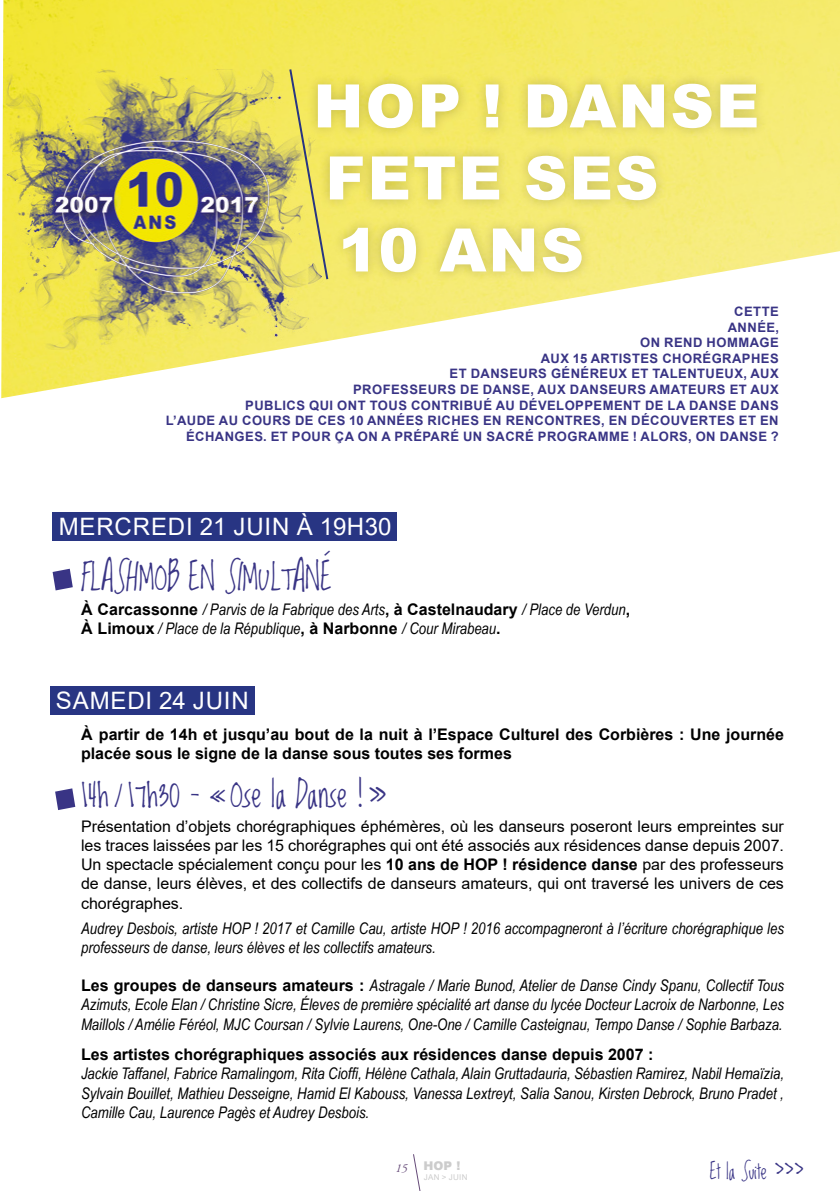
<style>
.page{position:relative;width:840px;height:1191px;background:#fff}
.page>*{position:absolute;margin:0;border:0;box-sizing:border-box;transform-origin:0 0}
.t1{font:900 60px/72px "Arial";letter-spacing:.035em;color:#fff}
.t2{font:30px "Lovedbythe King";color:#393485}
.t3{font:24px "Arial";letter-spacing:.035em;color:#fff}
.t4{font:18px "Lovedbythe King";color:#393485}
.t5{font:italic 16px/19.2px "Arial Narrow";color:#000}
.t6{font:16px/19.2px "Arial";color:#000;text-align:justify}
.t7{font:700 16px/19.2px "Arial";color:#000}
.t8{font:700 13px/15.6px "Arial";letter-spacing:.035em;color:#393485}
.t9{font:900 12px "Arial";color:#ccc}
.t10{font:italic 12px "Adobe Garamond Pro";color:#654a78}
.t11{font:8px "Arial";letter-spacing:.035em;color:#ccc}
.s1{font-family:"Arial";font-weight:700;font-style:normal}
.s2{font-weight:700}
.s3{font-size:24.8px}
</style>
<div class="page">
<img style="left:1px;top:0;width:838px;height:398px">
<div style="left:305px;top:71px;width:463px;height:213px;background:#000;opacity:.19"></div>
<svg style="left:53px;top:569px;width:20px;height:21px"></svg>
<svg style="left:55px;top:788px;width:20px;height:22px"></svg>
<div style="left:53px;top:512px;width:344px;height:29px;background:#283583"></div>
<div style="left:50px;top:686px;width:205px;height:28px;background:#283583"></div>
<img style="left:4px;top:69px;width:328px;height:281px">
<svg style="left:413px;top:1154px;width:8px;height:37px"></svg>
<h1 class="t1" style="left:313px;top:68px;width:400px">HOP ! DANSE<br>FETE</h1>
<h1 class="t1" style="left:338px;top:140px;width:242px;text-align:right">SES<br>10 ANS</h1>
<p class="t8" style="left:727px;top:304px;width:26px;text-indent:7px">CETTE<br>ANN</p>
<p class="t8" style="left:757px;top:319px;width:23px">ÉE,</p>
<p class="t8" style="left:640px;top:335px;width:35px">ON REND</p>
<p class="t8" style="left:706px;top:335px;width:12px">HOMMAGE</p>
<p class="t8" style="left:540px;top:350px;width:60px">AUX 15 ARTISTES</p>
<p class="t8" style="left:662px;top:350px;width:11px">CHOR</p>
<p class="t8" style="left:702px;top:350px;width:20px">ÉGRAPHES</p>
<p class="t8" style="left:449px;top:366px;width:32px">ET DANSEURS</p>
<p class="t8" style="left:550px;top:366px;width:49px">GÉNÉREU</p>
<p class="t8" style="left:618px;top:366px;width:44px">X ET TALENTUEU</p>
<p class="t8" style="left:734px;top:366px;width:46px">X, AUX</p>
<p class="t8" style="left:353px;top:382px;width:11px">PROFESSEURS</p>
<p class="t8" style="left:460px;top:382px;width:33px">DE DANSE</p>
<p class="t8" style="left:530px;top:382px;width:50px">, AU X DANSEURS</p>
<p class="t8" style="left:649px;top:382px;width:11px">AMATEURS</p>
<p class="t8" style="left:729px;top:382px;width:51px">ETAUX</p>
<p class="t8" style="left:245px;top:397px;width:10px">PUBLICS</p>
<p class="t8" style="left:309px;top:397px;width:39px">QUI ONT</p>
<p class="t8" style="left:369px;top:397px;width:11px">TOUS</p>
<p class="t8" style="left:411px;top:397px;width:10px">CONTRIBU</p>
<p class="t8" style="left:483px;top:397px;width:65px">É AU DÉVELOPPEMENT</p>
<p class="t8" style="left:644px;top:397px;width:55px">DELADANSE</p>
<p class="t8" style="left:740px;top:397px;width:11px">DANS</p>
<p class="t8" style="left:166px;top:413px;width:32px">L’AUDE</p>
<p class="t8" style="left:219px;top:413px;width:34px">AU COURS</p>
<p class="t8" style="left:295px;top:413px;width:33px">DE CES</p>
<p class="t8" style="left:349px;top:413px;width:29px">10 ANN</p>
<p class="t8" style="left:396px;top:413px;width:41px">ÉES RICHES</p>
<p class="t8" style="left:483px;top:413px;width:33px">EN RENCONTRES</p>
<p class="t8" style="left:601px;top:413px;width:60px">, EN DÉCOUVERTES</p>
<p class="t8" style="left:738px;top:413px;width:31px">ET EN</p>
<p class="t8" style="left:186px;top:428px;width:20px">ÉCHANGES</p>
<p class="t8" style="left:263px;top:428px;width:40px">. ET POUR</p>
<p class="t8" style="left:335px;top:428px;width:98px">ÇAON APRÉPAR</p>
<p class="t8" style="left:450px;top:428px;width:47px">É UN SACR</p>
<p class="t8" style="left:525px;top:428px;width:23px">É PROGRAMME</p>
<p class="t8" style="left:632px;top:428px;width:28px">! ALORS</p>
<p class="t8" style="left:687px;top:428px;width:41px">, ON DANSE</p>
<p class="t8" style="left:770px;top:428px;width:9px">?</p>
<h3 class="t3" style="left:59px;top:510px;width:334px">Mercredi 21 juin à 19h30</h3>
<h2 class="t2" style="left:81px;top:562px;width:156px">FLASHMOB ENSIMULTAN</h2>
<h2 class="t2" style="left:320px;top:562px;width:13px">É</h2>
<p class="t5" style="left:81px;top:599px;width:550px"><span class="s1">À CARCASSONNE</span> / Parvis de la Fabrique des Arts<span class="s1">, À CASTELNAUDARY</span> / Place de Verdun<span class="s1">,<br>À LIMOUX</span> / Place de la République<span class="s1">, À NARBONNE</span> / Cour Mirabeau<span class="s1">.</span></p>
<h3 class="t3" style="left:56px;top:684px;width:53px">Samed</h3>
<h3 class="t3" style="left:145px;top:684px;width:104px">i 24 juin</h3>
<p class="t7" style="left:81px;top:725px;width:704px">À PARTIR DE 14H ET JUSQU’AU BOUT DE LA NUIT À L’ESPACE CULTUREL DES CORBIÈRES : UNE JOURNÉE<br>PLACÉE SOUS LE SIGNE DE LA DANSE SOUS TOUTES SES FORMES</p>
<h2 class="t2" style="left:81px;top:779px;width:306px">14H/17H30 – «OSE LA DANSE !»</h2>
<p class="t6" style="left:81px;top:816px;width:704px">Présentation d’objets chorégraphiques éphémères, où les danseurs poseront leurs empreintes sur les traces laissées par les 15 chorégraphes qui ont été associés aux résidences danse depuis 2007.<br>U n spectacle spécialement conçu pour les <span class="s2">10 ANS DE HOP ! RÉSIDENCE DANSE</span> par des professeurs de danse, leurs élèves, et des collectifs de danseurs amateurs, qui ont traversé les univers de ces chorégraphes.</p>
<p class="t5" style="left:81px;top:918px;width:704px">Audrey Desbois, artiste HOP ! 2017 et Camille Cau, artiste HOP ! 2016 accompagneront à l’écriture chorégraphique les professeurs de danse, leurs élèves et les collectifs amateurs.</p>
<p class="t5" style="left:81px;top:975px;width:704px;text-align:justify"><span class="s1">LES GROUPES DE DANSEURS AMATEURS :</span> Astragale / Marie Bunod, Atelier de Danse Cindy Spanu, Collectif Tous Azimuts, Ecole Elan / Christine Sicre, Éleves de première spécialité art danse du lycée Docteur Lacroix de Narbonne, Les Maillols / Amélie Féréol, MJC Coursan / Sylvie Laurens, One-One / Camille Casteignau, Tempo Danse / Sophie Barbaza.</p>
<p class="t7" style="left:81px;top:1045px;width:573px">LES ARTISTES CHORÉGRAPHIQUES ASSOCIÉS AUX RÉSIDENCES DANSE DEPUIS 2007 :</p>
<p class="t5" style="left:81px;top:1063px;width:704px;text-align:justify">Jackie Taffanel, Fabrice Ramalingom, Rita Cioffi, Hélène Cathala, Alain Gruttadauria, Sébastien Ramirez, Nabil Hemaïzia, Sylvain Bouillet, Mathieu Desseigne, Hamid El Kabouss, Vanessa Lextreyt, Salia Sanou, Kirsten Debrock, Bruno Pradet , Camille Cau, Laurence Pagès et Audrey Desbois.</p>
<p class="t4" style="left:709px;top:1162px;width:100px">ET LA SUITE <span class="s3">&gt;&gt;&gt;</span></p>
<p class="t10" style="left:395px;top:1161px;width:13px">15</p>
<p class="t9" style="left:423px;top:1157px;width:38px">HOP !</p>
<p class="t11" style="left:423px;top:1171px;width:45px">Jan &gt; Juin</p>
</div>
